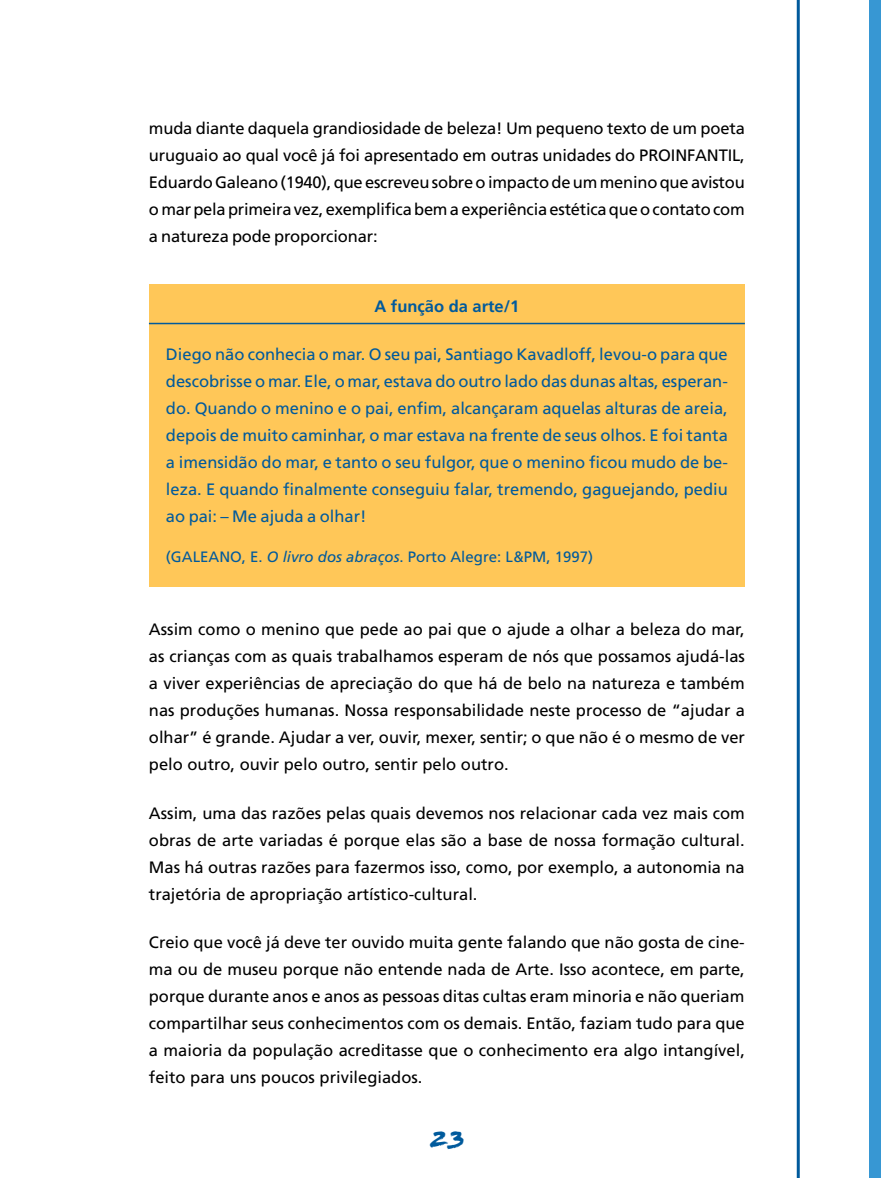
<style>
.page{position:relative;width:881px;height:1178px;background:#fff}
.page>*{position:absolute;margin:0;border:0;box-sizing:border-box;transform-origin:0 0}
.t1{font:27px "Flood";color:#005a9c}
.t2{font:16.5px/27px "Frutiger";color:#000;text-align:justify}
.t3{font:16.5px/27px "Frutiger";color:#005a9c;text-align:justify}
.t4{font:700 16.5px "Frutiger";color:#005a9c}
.t5{font:15px "Frutiger";color:#005a9c}
.s1{font-style:italic}
</style>
<div class="page">
<hr style="left:796px;top:0;width:3px;height:1178px;background:#005a9c">
<div style="left:868px;top:0;width:12px;height:1178px;background:#3797d3"></div>
<div style="left:149px;top:284px;width:595px;height:303px;background:#ffc758"></div>
<hr style="left:149px;top:323px;width:595px;height:1px;background:#005a9c">
<p class="t2" style="left:149px;top:115px;width:597px">muda diante daquela grandiosidade de beleza! Um pequeno texto de um poeta uruguaio ao qual você já foi apresentado em outras unidades do PROINFANTIL, Eduardo Galeano (1940), que escreveu sobre o impacto de um menino que avistou o mar pela primeira vez, exemplifica bem a experiência estética que o contato com a natureza pode proporcionar:</p>
<p class="t4" style="left:374px;top:296px;width:146px">A função da arte/1</p>
<p class="t3" style="left:166px;top:341px;width:563px">Diego não conhecia o mar. O seu pai, Santiago Kavadloff, levou-o para que descobrisse o mar. Ele, o mar, estava do outro lado das dunas altas, esperan&shy;do. Quando o menino e o pai, enfim, alcançaram aquelas alturas de areia, depois de muito caminhar, o mar estava na frente de seus olhos. E foi tanta a imensidão do mar, e tanto o seu fulgor, que o menino ficou mudo de be&shy;leza. E quando finalmente conseguiu falar, tremendo, gaguejando, pediu ao pai: – Me ajuda a olhar!</p>
<p class="t5" style="left:166px;top:547px;width:428px">(GALEANO, E. <span class="s1">O livro dos abraços</span>. Porto Alegre: L&amp;PM, 1997)</p>
<p class="t2" style="left:149px;top:616px;width:597px">Assim como o menino que pede ao pai que o ajude a olhar a beleza do mar, as crianças com as quais trabalhamos esperam de nós que possamos ajudá-las a viver experiências de apreciação do que há de belo na natureza e também nas produções humanas. Nossa responsabilidade neste processo de “ajudar a olhar” é grande. Ajudar a ver, ouvir, mexer, sentir; o que não é o mesmo de ver pelo outro, ouvir pelo outro, sentir pelo outro.</p>
<p class="t2" style="left:149px;top:799px;width:597px">Assim, uma das razões pelas quais devemos nos relacionar cada vez mais com obras de arte variadas é porque elas são a base de nossa formação cultural.<br>Mas há outras razões para fazermos isso, como, por exemplo, a autonomia na trajetória de apropriação artístico-cultural.</p>
<p class="t2" style="left:149px;top:929px;width:597px">Creio que você já deve ter ouvido muita gente falando que não gosta de cine&shy;ma ou de museu porque não entende nada de Arte. Isso acontece, em parte, porque durante anos e anos as pessoas ditas cultas eram minoria e não queriam compartilhar seus conhecimentos com os demais. Então, faziam tudo para que a maioria da população acreditasse que o conhecimento era algo intangível, feito para uns poucos privilegiados.</p>
<h1 class="t1" style="left:429px;top:1123px;width:37px">23</h1>
</div>
